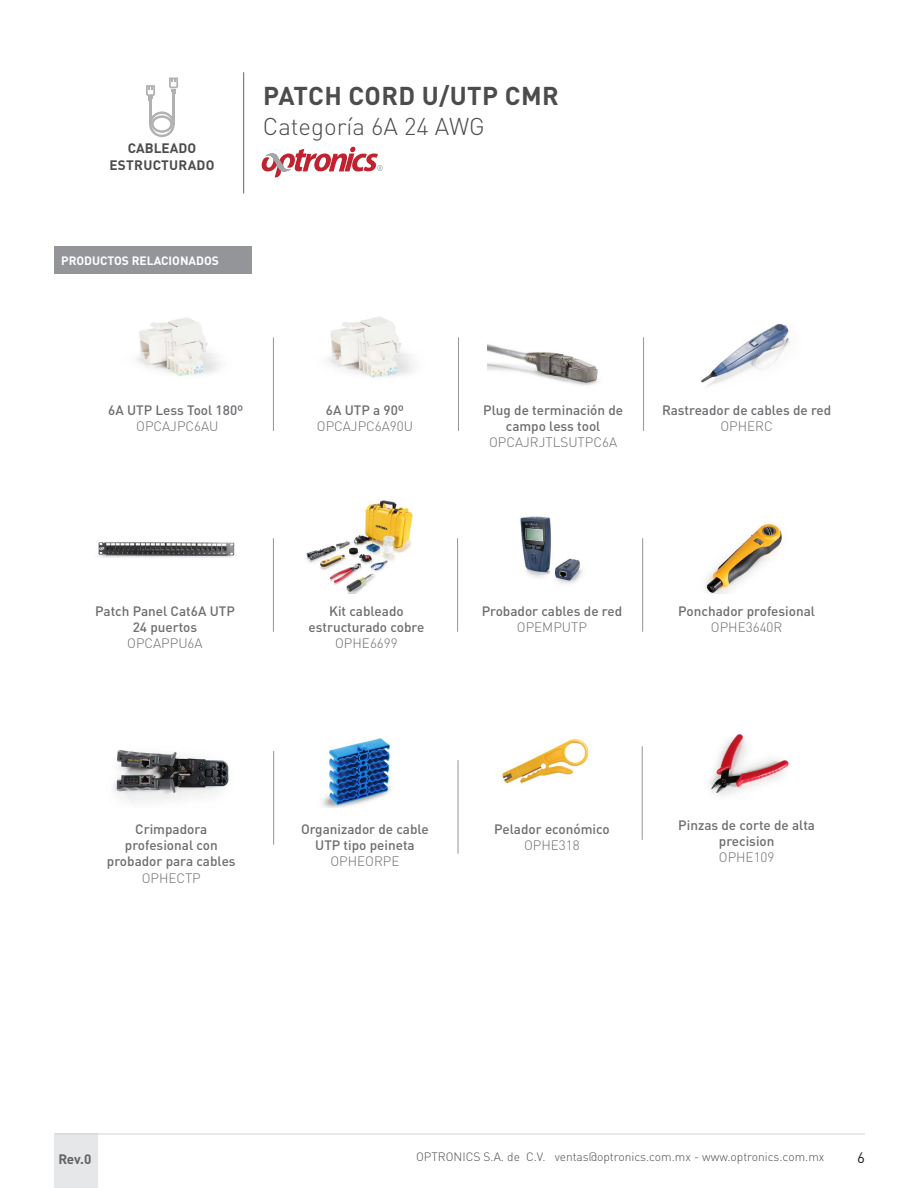
<style>
.page{position:relative;width:918px;height:1188px;background:#fff}
.page>*{position:absolute;margin:0;border:0;box-sizing:border-box;transform-origin:0 0}
.t1{font:700 25.5px "DIN Pro";letter-spacing:.02em;color:#4b4c4d}
.t2{font:300 24px "DIN Pro";color:#4b4c4d}
.t3{font:15px "DIN Pro";color:#231f20}
.t4{font:500 13.5px/16.2px "DIN Pro";color:#6c6d70;text-align:center}
.t5{font:300 13.5px "DIN Pro";color:#6c6d70}
.t6{font:700 13.5px/16.2px "DIN Pro";letter-spacing:.02em;color:#4b4c4d;text-align:center}
.t7{font:700 13.5px "DIN Pro";color:#636366}
.t8{font:300 12px "DIN Pro";color:#4b4c4d}
.t9{font:700 12px "DIN Pro";color:#fff}
</style>
<div class="page">
<div style="left:54px;top:1134px;width:44px;height:54px;background:#e6e7e9"></div>
<hr style="left:55px;top:1134px;width:810px;height:1px;background:#d1d2d4">
<hr style="left:243px;top:72px;width:1px;height:121px;background:#636366">
<svg style="left:261px;top:147px;width:122px;height:30px"></svg>
<svg style="left:149px;top:111px;width:26px;height:26px"></svg>
<hr style="left:149px;top:101px;width:3px;height:23px;background:#b1b1b1">
<hr style="left:172px;top:94px;width:3px;height:30px;background:#b1b1b1">
<svg style="left:146px;top:85px;width:9px;height:16px"></svg>
<svg style="left:169px;top:78px;width:9px;height:16px"></svg>
<div style="left:54px;top:247px;width:198px;height:27px;background:#939598"></div>
<hr style="left:273px;top:337px;width:1px;height:94px;background:#939598">
<hr style="left:273px;top:538px;width:1px;height:94px;background:#939598">
<hr style="left:458px;top:337px;width:1px;height:94px;background:#939598">
<hr style="left:457px;top:538px;width:1px;height:94px;background:#939598">
<hr style="left:458px;top:760px;width:1px;height:94px;background:#939598">
<hr style="left:273px;top:751px;width:1px;height:94px;background:#939598">
<hr style="left:642px;top:746px;width:1px;height:94px;background:#939598">
<hr style="left:643px;top:337px;width:1px;height:94px;background:#939598">
<hr style="left:642px;top:538px;width:1px;height:94px;background:#939598">
<img style="left:502px;top:739px;width:87px;height:46px">
<img style="left:137px;top:317px;width:83px;height:60px">
<img style="left:327px;top:316px;width:87px;height:62px">
<img style="left:488px;top:344px;width:110px;height:41px">
<img style="left:306px;top:500px;width:107px;height:94px">
<img style="left:98px;top:542px;width:137px;height:16px">
<img style="left:520px;top:516px;width:62px;height:68px">
<img style="left:701px;top:323px;width:90px;height:64px">
<img style="left:113px;top:750px;width:116px;height:52px">
<img style="left:322px;top:738px;width:70px;height:69px">
<img style="left:705px;top:523px;width:77px;height:71px">
<img style="left:709px;top:734px;width:80px;height:62px">
<p class="t6" style="left:109px;top:139px;width:107px">CABLEADO<br>ESTRUCTURADO</p>
<p class="t9" style="left:61px;top:250px;width:159px">PRODUCTOS RELACIONADOS</p>
<h1 class="t1" style="left:263px;top:74px;width:297px">PATCH CORD U/UTP CMR</h1>
<h2 class="t2" style="left:263px;top:108px;width:223px">Categoría 6A 24 AWG</h2>
<p class="t4" style="left:108px;top:400px;width:137px">6A UTP Less Tool 180º</p>
<p class="t5" style="left:136px;top:416px;width:84px">OPCAJPC6AU</p>
<p class="t4" style="left:326px;top:400px;width:80px">6A UTP a 90º</p>
<p class="t5" style="left:317px;top:416px;width:98px">OPCAJPC6A90U</p>
<p class="t4" style="left:483px;top:400px;width:141px">Plug de terminación de campo less tool</p>
<p class="t5" style="left:489px;top:432px;width:130px">OPCAJRJTLSUTPC6A</p>
<p class="t4" style="left:662px;top:401px;width:171px">Rastreador de cables de red</p>
<p class="t5" style="left:721px;top:416px;width:54px">OPHERC</p>
<p class="t4" style="left:95px;top:602px;width:141px">Patch Panel Cat6A UTP<br>24 puertos</p>
<p class="t5" style="left:127px;top:633px;width:77px">OPCAPPU6A</p>
<p class="t4" style="left:309px;top:602px;width:117px">Kit cableado estructurado cobre</p>
<p class="t5" style="left:335px;top:633px;width:64px">OPHE6699</p>
<p class="t4" style="left:482px;top:602px;width:142px">Probador cables de red</p>
<p class="t5" style="left:517px;top:617px;width:72px">OPEMPUTP</p>
<p class="t4" style="left:678px;top:602px;width:138px">Ponchador profesional</p>
<p class="t5" style="left:711px;top:617px;width:73px">OPHE3640R</p>
<p class="t4" style="left:107px;top:820px;width:130px">Crimpadora profesional con probador para cables</p>
<p class="t5" style="left:142px;top:867px;width:61px">OPHECTP</p>
<p class="t4" style="left:301px;top:820px;width:129px">Organizador de cable<br>UTP tipo peineta</p>
<p class="t5" style="left:330px;top:851px;width:71px">OPHEORPE</p>
<p class="t4" style="left:494px;top:820px;width:117px">Pelador económico</p>
<p class="t5" style="left:524px;top:835px;width:57px">OPHE318</p>
<p class="t4" style="left:678px;top:816px;width:138px">Pinzas de corte de alta precision</p>
<p class="t5" style="left:719px;top:847px;width:57px">OPHE109</p>
<p class="t7" style="left:58px;top:1148px;width:34px">Rev.0</p>
<p class="t8" style="left:416px;top:1147px;width:410px">OPTRONICS S.A. de C.V. ventas@optronics.com.mx - www.optronics.com.mx</p>
<p class="t3" style="left:857px;top:1148px;width:9px">6</p>
</div>
